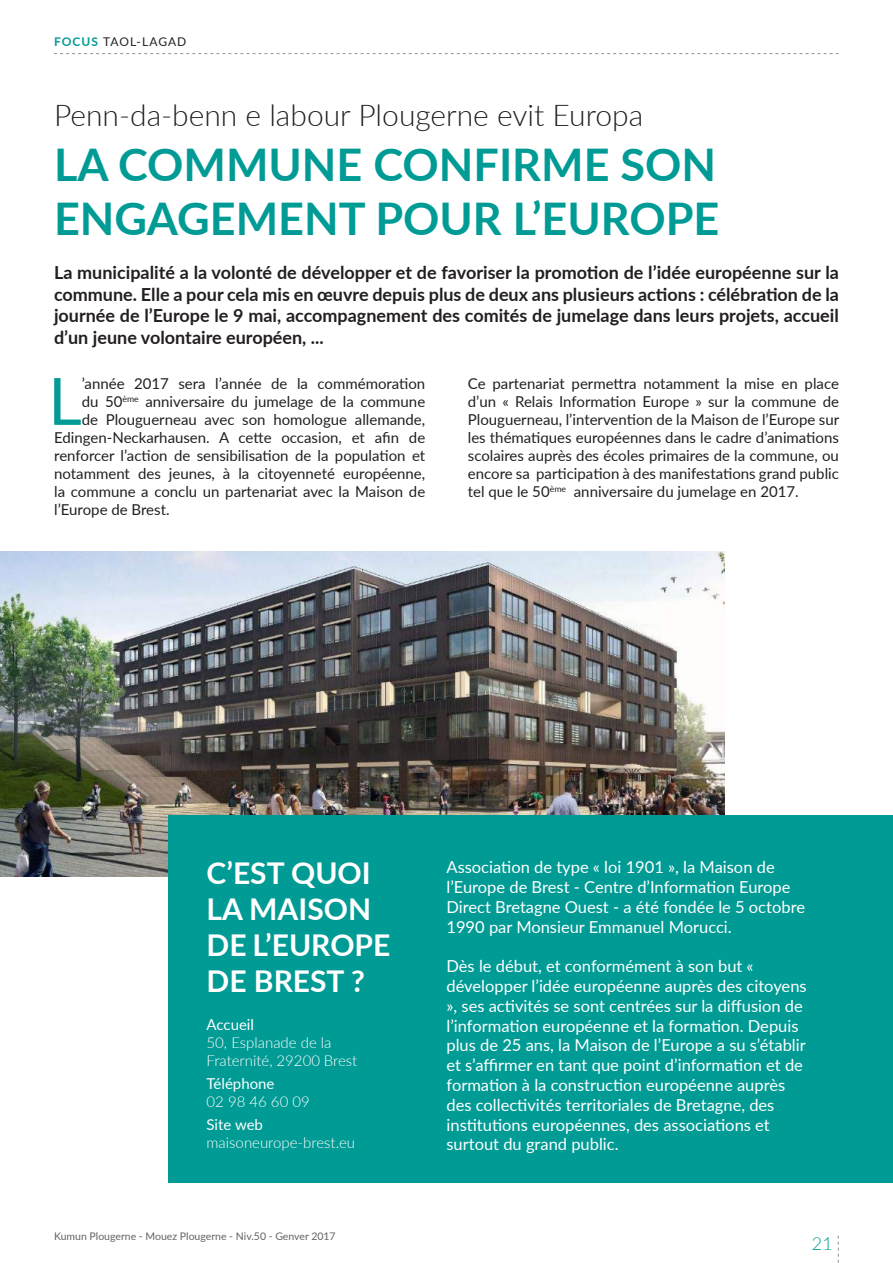
<style>
.page{position:relative;width:893px;height:1263px;background:#fff}
.page>*{position:absolute;margin:0;border:0;box-sizing:border-box;transform-origin:0 0}
.t1{font:65.25px "Lato";color:#009b95}
.t2{font:700 45px/54px "Lato";color:#009b95}
.t3{font:300 30px "Lato";color:#231f20}
.t4{font:700 30px/36px "Lato";color:#fff}
.t5{font:700 18px/21.6px "Lato";color:#231f20;text-align:justify}
.t6{font:300 18px "Lato";color:#009b95}
.t7{font:16.5px/19.8px "Lato";color:#fff}
.t8{font:15px/18px "Lato";color:#231f20;text-align:justify}
.t9{font:300 15px/18px "Lato";color:#fff}
.t10{font:15px "Lato";color:#fff}
.t11{font:12px "Lato";letter-spacing:.085em;color:#231f20}
.t12{font:10.5px "Lato";color:#636366}
.s1{font-weight:700;color:#009b95}
</style>
<div class="page">
<svg style="left:838px;top:1235px;width:1px;height:28px"></svg>
<svg style="left:54px;top:53px;width:785px;height:1px"></svg>
<img style="left:0;top:552px;width:724px;height:324px">
<div style="left:169px;top:815px;width:724px;height:367px;background:#009b95"></div>
<p class="t11" style="left:54px;top:33px;width:134px"><span class="s1">FOCUS</span> TAOL-LAGAD</p>
<h3 class="t3" style="left:54px;top:95px;width:591px">Penn-da-benn e labour Plougerne evit Europa</h3>
<h2 class="t2" style="left:54px;top:136px;width:667px">LA COMMUNE CONFIRME SON<br>ENGAGEMENT POUR L’EUROPE</h2>
<p class="t5" style="left:54px;top:261px;width:786px">La municipalité a la volonté de développer et de favoriser la promotion de l’idée européenne sur la commune. Elle a pour cela mis en œuvre depuis plus de deux ans plusieurs actions : célébration de la journée de l’Europe le 9 mai, accompagnement des comités de jumelage dans leurs projets, accueil d’un jeune volontaire européen, ...</p>
<h1 class="t1" style="left:48px;top:354px;width:35px">L</h1>
<p class="t8" style="left:82px;top:374px;width:345px">’année 2017 sera l’année de la commémoration</p>
<p class="t8" style="left:82px;top:392px;width:345px">du 50<sup>ème</sup> anniversaire du jumelage de la commune</p>
<p class="t8" style="left:82px;top:410px;width:345px">de Plouguerneau avec son homologue allemande,</p>
<p class="t8" style="left:54px;top:428px;width:373px">Edingen-Neckarhausen. A cette occasion, et afin de</p>
<p class="t8" style="left:54px;top:446px;width:372px">renforcer l’action de sensibilisation de la population et</p>
<p class="t8" style="left:54px;top:464px;width:373px">notamment des jeunes, à la citoyenneté européenne,</p>
<p class="t8" style="left:54px;top:482px;width:373px">la commune a conclu un partenariat avec la Maison de</p>
<p class="t8" style="left:54px;top:500px;width:117px">l’Europe de Brest.</p>
<p class="t8" style="left:468px;top:374px;width:373px">Ce partenariat permettra notamment la mise en place d’un « Relais Information Europe » sur la commune de Plouguerneau, l’intervention de la Maison de l’Europe sur les thématiques européennes dans le cadre d’animations scolaires auprès des écoles primaires de la commune, ou encore sa participation à des manifestations grand public tel que le 50<sup>ème</sup> anniversaire du jumelage en 2017.</p>
<h3 class="t4" style="left:207px;top:854px;width:185px">C’EST QUOI<br>LA MAISON<br>DE L’EUROPE<br>DE BREST ?</h3>
<p class="t10" style="left:207px;top:1014px;width:49px">Accueil</p>
<p class="t9" style="left:207px;top:1033px;width:152px">50, Esplanade de la<br>Fraternité, 29200 Brest</p>
<p class="t10" style="left:207px;top:1073px;width:69px">Téléphone</p>
<p class="t9" style="left:207px;top:1092px;width:105px">02 98 46 60 09</p>
<p class="t10" style="left:207px;top:1113px;width:58px">Site web</p>
<p class="t9" style="left:207px;top:1133px;width:150px">maisoneurope-brest.eu</p>
<p class="t12" style="left:54px;top:1228px;width:283px">Kumun Plougerne - Mouez Plougerne - Niv.50 - Genver 2017</p>
<p class="t7" style="left:446px;top:856px;width:360px">Association de type « loi 1901 », la Maison de l’Europe de Brest - Centre d’Information Europe Direct Bretagne Ouest - a été fondée le 5 octobre 1990 par Monsieur Emmanuel Morucci.</p>
<p class="t7" style="left:446px;top:955px;width:362px">Dès le début, et conformément à son but « développer l’idée européenne auprès des citoyens », ses activités se sont centrées sur la diffusion de l’information européenne et la formation. Depuis plus de 25 ans, la Maison de l’Europe a su s’établir et s’affirmer en tant que point d’information et de formation à la construction européenne auprès des collectivités territoriales de Bretagne, des institutions européennes, des associations et surtout du grand public.</p>
<p class="t6" style="left:812px;top:1231px;width:22px">21</p>
</div>
